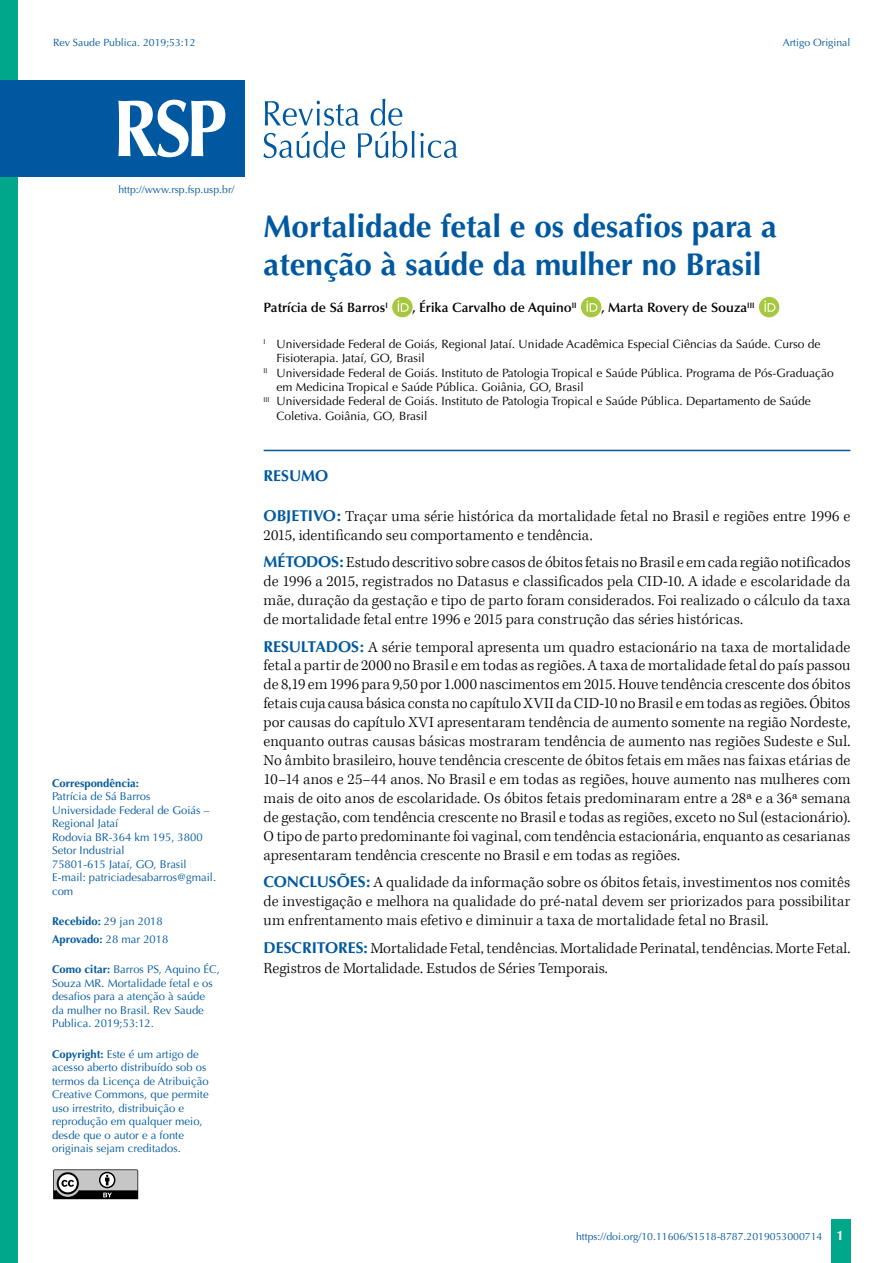
<style>
.page{position:relative;width:893px;height:1263px;background:#fff}
.page>*{position:absolute;margin:0;border:0;box-sizing:border-box;transform-origin:0 0}
.t1{font:700 31.5px/37.8px "Optima";color:#0059a0}
.t2{font:300 15.75px/18.9px "Kepler Std";letter-spacing:.005em;color:#000;text-align:justify}
.t3{font:700 15.75px "Optima";color:#0059a0}
.t4{font:600 13.5px "Optima";color:#000}
.t5{font:12px "Optima";color:#000}
.t6{font:11.25px/13.5px "Optima";color:#0059a0}
.t7{font:700 11.25px/17.7px "Optima";color:#0059a0}
.t8{font:10.5px "Optima";color:#0059a0}
.s1{font-weight:400}
.s2{font-weight:700}
.s3{font-family:"Optima";font-weight:700;color:#0059a0}
.s4{font-weight:700;font-size:13.5px;color:#fff}
</style>
<div class="page">
<div style="left:831px;top:1220px;width:20px;height:43px;background:#00a788"></div>
<svg style="left:53px;top:1169px;width:85px;height:30px;background:#838383"></svg>
<div style="left:0;top:0;width:18px;height:1263px;background:#00a788"></div>
<hr style="left:264px;top:450px;width:586px;height:1px;background:#0059a0">
<div style="left:392px;top:297px;width:21px;height:20px;background:#a6c83e;border-radius:50%"></div>
<svg style="left:398px;top:301px;width:11px;height:11px"></svg>
<div style="left:581px;top:297px;width:20px;height:20px;background:#a6c83e;border-radius:50%"></div>
<svg style="left:586px;top:301px;width:11px;height:11px"></svg>
<div style="left:759px;top:297px;width:20px;height:20px;background:#a6c83e;border-radius:50%"></div>
<svg style="left:764px;top:301px;width:11px;height:11px"></svg>
<svg style="left:263px;top:99px;width:195px;height:59px"></svg>
<div style="left:0;top:80px;width:244px;height:96px;background:#0059a0"></div>
<svg style="left:118px;top:100px;width:107px;height:57px"></svg>
<p class="t8" style="left:53px;top:36px;width:144px">Rev Saude Publica. 2019;53:12</p>
<p class="t8" style="left:783px;top:36px;width:69px">Artigo Original</p>
<p class="t8" style="left:118px;top:183px;width:117px">http://www.rsp.fsp.usp.br/</p>
<p class="t7" style="left:52px;top:774px;width:88px">Correspondência:</p>
<p class="t6" style="left:52px;top:790px;width:166px">Patrícia de Sá Barros<br>Universidade Federal de Goiás –<br>Regional Jataí<br>Rodovia BR-364 km 195, 3800<br>Setor Industrial<br>75801-615 Jataí, GO, Brasil<br>E-mail: patriciadesabarros@gmail. com</p>
<p class="t7" style="left:52px;top:913px;width:118px">Recebido: <span class="s1">29 jan 2018<br></span>Aprovado: <span class="s1">28 mar 2018</span></p>
<p class="t6" style="left:52px;top:963px;width:169px"><span class="s2">Como citar:</span> Barros PS, Aquino ÉC,<br>Souza MR. Mortalidade fetal e os desafios para a atenção à saúde<br>da mulher no Brasil. Rev Saude<br>Publica. 2019;53:12.</p>
<p class="t6" style="left:52px;top:1047px;width:158px"><span class="s2">Copyright:</span> Este é um artigo de acesso aberto distribuído sob os termos da Licença de Atribuição<br>Creative Commons, que permite uso irrestrito, distribuição e reprodução em qualquer meio, desde que o autor e a fonte originais sejam creditados.</p>
<h1 class="t1" style="left:264px;top:208px;width:515px">Mortalidade fetal e os desafios para a atenção à saúde da mulher no Brasil</h1>
<p class="t4" style="left:264px;top:300px;width:126px">Patrícia de Sá Barros<sup>I</sup></p>
<p class="t4" style="left:413px;top:300px;width:166px">, Érika Carvalho de Aquino<sup>II</sup></p>
<p class="t4" style="left:601px;top:300px;width:155px">, Marta Rovery de Souza<sup>III</sup></p>
<p class="t5" style="left:264px;top:337px;width:558px"><sup>I</sup> Universidade Federal de Goiás, Regional Jataí. Unidade Acadêmica Especial Ciências da Saúde. Curso de</p>
<p class="t5" style="left:276px;top:351px;width:150px">Fisioterapia. Jataí, GO, Brasil</p>
<p class="t5" style="left:264px;top:366px;width:572px"><sup>II</sup> Universidade Federal de Goiás. Instituto de Patologia Tropical e Saúde Pública. Programa de Pós-Graduação</p>
<p class="t5" style="left:276px;top:380px;width:309px">em Medicina Tropical e Saúde Pública. Goiânia, GO, Brasil</p>
<p class="t5" style="left:264px;top:394px;width:549px"><sup>III</sup> Universidade Federal de Goiás. Instituto de Patologia Tropical e Saúde Pública. Departamento de Saúde</p>
<p class="t5" style="left:276px;top:409px;width:153px">Coletiva. Goiânia, GO, Brasil</p>
<p class="t3" style="left:264px;top:466px;width:66px">RESUMO</p>
<p class="t2" style="left:264px;top:507px;width:588px"><span class="s3">OBJETIVO:</span> Traçar uma série histórica da mortalidade fetal no Brasil e regiões entre 1996 e<br>2015, identificando seu comportamento e tendência.</p>
<p class="t2" style="left:264px;top:554px;width:588px"><span class="s3">MÉTODOS:</span> Estudo descritivo sobre casos de óbitos fetais no Brasil e em cada região notificados de 1996 a 2015, registrados no Datasus e classificados pela CID-10. A idade e escolaridade da mãe, duração da gestação e tipo de parto foram considerados. Foi realizado o cálculo da taxa de mortalidade fetal entre 1996 e 2015 para construção das séries históricas.</p>
<p class="t2" style="left:264px;top:638px;width:588px"><span class="s3">RESULTADOS:</span> A série temporal apresenta um quadro estacionário na taxa de mortalidade fetal a partir de 2000 no Brasil e em todas as regiões. A taxa de mortalidade fetal do país passou de 8,19 em 1996 para 9,50 por 1.000 nascimentos em 2015. Houve tendência crescente dos óbitos fetais cuja causa básica consta no capítulo XVII da CID-10 no Brasil e em todas as regiões. Óbitos por causas do capítulo XVI apresentaram tendência de aumento somente na região Nordeste, enquanto outras causas básicas mostraram tendência de aumento nas regiões Sudeste e Sul.<br>No âmbito brasileiro, houve tendência crescente de óbitos fetais em mães nas faixas etárias de 10–14 anos e 25–44 anos. No Brasil e em todas as regiões, houve aumento nas mulheres com mais de oito anos de escolaridade. Os óbitos fetais predominaram entre a 28ª e a 36ª semana de gestação, com tendência crescente no Brasil e todas as regiões, exceto no Sul (estacionário).<br>O tipo de parto predominante foi vaginal, com tendência estacionária, enquanto as cesarianas apresentaram tendência crescente no Brasil e em todas as regiões.</p>
<p class="t2" style="left:264px;top:873px;width:588px"><span class="s3">CONCLUSÕES:</span> A qualidade da informação sobre os óbitos fetais, investimentos nos comitês de investigação e melhora na qualidade do pré-natal devem ser priorizados para possibilitar um enfrentamento mais efetivo e diminuir a taxa de mortalidade fetal no Brasil.</p>
<p class="t2" style="left:264px;top:939px;width:588px;line-height:19.8px"><span class="s3">DESCRITORES:</span> Mortalidade Fetal, tendências. Mortalidade Perinatal, tendências. Morte Fetal.<br>Registros de Mortalidade. Estudos de Séries Temporais.</p>
<p class="t8" style="left:576px;top:1230px;width:269px">https://doi.org/10.11606/S1518-8787.2019053000714 <span class="s4">1</span></p>
</div>
